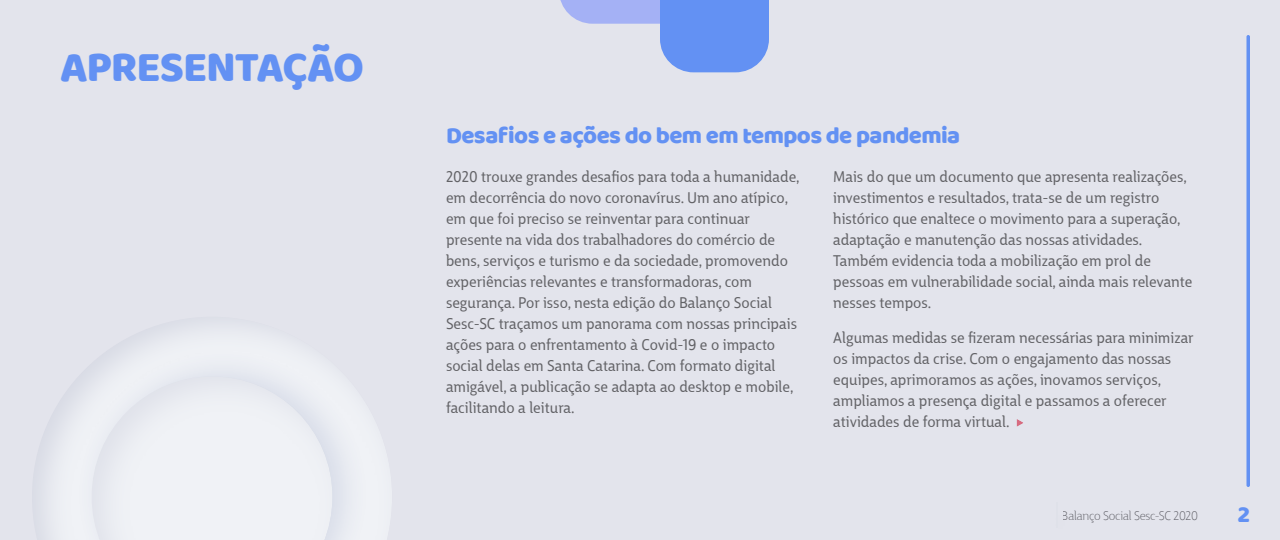
<style>
.page{position:relative;width:1280px;height:540px;background:#e3e4ec}
.page>*{position:absolute;margin:0;border:0;box-sizing:border-box;transform-origin:0 0}
.t1{font:44px "Baloo";letter-spacing:-.025em;color:#6391f3}
.t2{font:24px "Baloo";letter-spacing:-.025em;color:#6391f3}
.t3{font:15px/21px "Big City Grotesque Pro";color:#626266}
.t4{font:300 12px "Big City Grotesque Pro";letter-spacing:-.02em;color:#626266}
</style>
<div class="page">
<div style="left:28px;top:314px;width:368px;height:226px;background:#d2d3df;opacity:.6"></div>
<div style="left:74px;top:346px;width:297px;height:194px;background:#eceef3"></div>
<div style="left:87px;top:373px;width:250px;height:167px;background:#d2d3df;opacity:.4"></div>
<svg style="left:560px;top:0;width:209px;height:72px"></svg>
<div style="left:1014px;top:415px;width:10px;height:16px;background:#d2d3df;opacity:.6"></div>
<svg style="left:1246px;top:35px;width:4px;height:452px;background:#729bf1"></svg>
<h1 class="t1" style="left:60px;top:40px;width:306px">APRESENTAÇÃO</h1>
<h2 class="t2" style="left:446px;top:120px;width:516px">Desafios e ações do bem em tempos de pandemia</h2>
<p class="t3" style="left:446px;top:166px;width:355px">2020 trouxe grandes desafios para toda a humanidade, em decorrência do novo coronavírus. Um ano atípico, em que foi preciso se reinventar para continuar presente na vida dos trabalhadores do comércio de bens, serviços e turismo e da sociedade, promovendo experiências relevantes e transformadoras, com segurança. Por isso, nesta edição do Balanço Social Sesc-SC traçamos um panorama com nossas principais ações para o enfrentamento à Covid-19 e o impacto social delas em Santa Catarina. Com formato digital amigável, a publicação se adapta ao desktop e mobile, facilitando a leitura.</p>
<p class="t3" style="left:833px;top:166px;width:361px">Mais do que um documento que apresenta realizações, investimentos e resultados, trata-se de um registro histórico que enaltece o movimento para a superação, adaptação e manutenção das nossas atividades.<br>Também evidencia toda a mobilização em prol de pessoas em vulnerabilidade social, ainda mais relevante nesses tempos.</p>
<p class="t3" style="left:833px;top:326px;width:362px">Algumas medidas se fizeram necessárias para minimizar os impactos da crise. Com o engajamento das nossas equipes, aprimoramos as ações, inovamos serviços, ampliamos a presença digital e passamos a oferecer atividades de forma virtual.</p>
<p class="t4" style="left:1062px;top:507px;width:138px">Balanço Social Sesc-SC 2020</p>
<h2 class="t2" style="left:1237px;top:500px;width:14px">2</h2>
</div>
